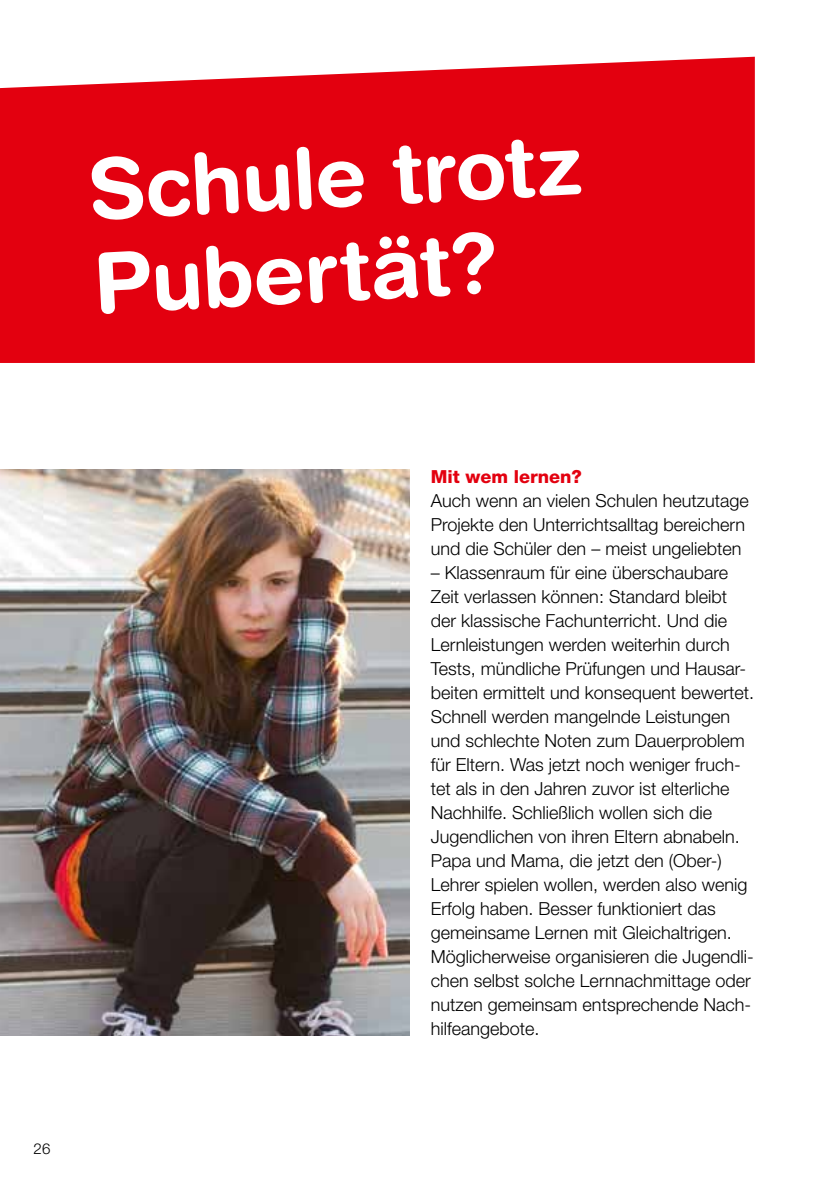
<style>
.page{position:relative;width:840px;height:1191px;background:#fff}
.page>*{position:absolute;margin:0;border:0;box-sizing:border-box;transform-origin:0 0}
.t1{font:700 84px/94px "Helvetica Rounded LT Std";color:#fff}
.t2{font:300 18px/24px "Helvetica Neue LT Std";color:#000}
.t3{font:800 18px "Helvetica Neue LT Std";color:#e3000f}
.t4{font:300 15px "Helvetica Neue LT Std";color:#000}
</style>
<div class="page">
<img style="left:0;top:469px;width:409px;height:566px">
<div style="left:0;top:57px;width:754px;height:306px;background:#e3000f"></div>
<h1 class="t1" style="left:86px;top:141px;width:496px;rotate:-3deg">Schule trotz<br>Pubertät?</h1>
<p class="t4" style="left:34px;top:1139px;width:18px">26</p>
<p class="t3" style="left:430px;top:466px;width:153px">Mit wem lernen?</p>
<p class="t2" style="left:430px;top:488px;width:319px">Auch wenn an vielen Schulen heutzutage<br>Projekte den Unterrichtsalltag bereichern und die Schüler den – meist ungeliebten</p>
<p class="t2" style="left:430px;top:560px;width:325px">– Klassenraum für eine überschaubare Zeit verlassen können: Standard bleibt der klassische Fachunterricht. Und die Lernleistungen werden weiterhin durch Tests, mündliche Prüfungen und Hausar&shy;beiten ermittelt und konsequent bewertet.<br>Schnell werden mangelnde Leistungen und schlechte Noten zum Dauerproblem für Eltern. Was jetzt noch weniger fruch&shy;tet als in den Jahren zuvor ist elterliche Nachhilfe. Schließlich wollen sich die Jugendlichen von ihren Eltern abnabeln.<br>Papa und Mama, die jetzt den (Ober-)<br>Lehrer spielen wollen, werden also wenig Erfolg haben. Besser funktioniert das gemeinsame Lernen mit Gleichaltrigen.<br>Möglicherweise organisieren die Jugendli&shy;chen selbst solche Lernnachmittage oder nutzen gemeinsam entsprechende Nach&shy;hilfeangebote.</p>
</div>
